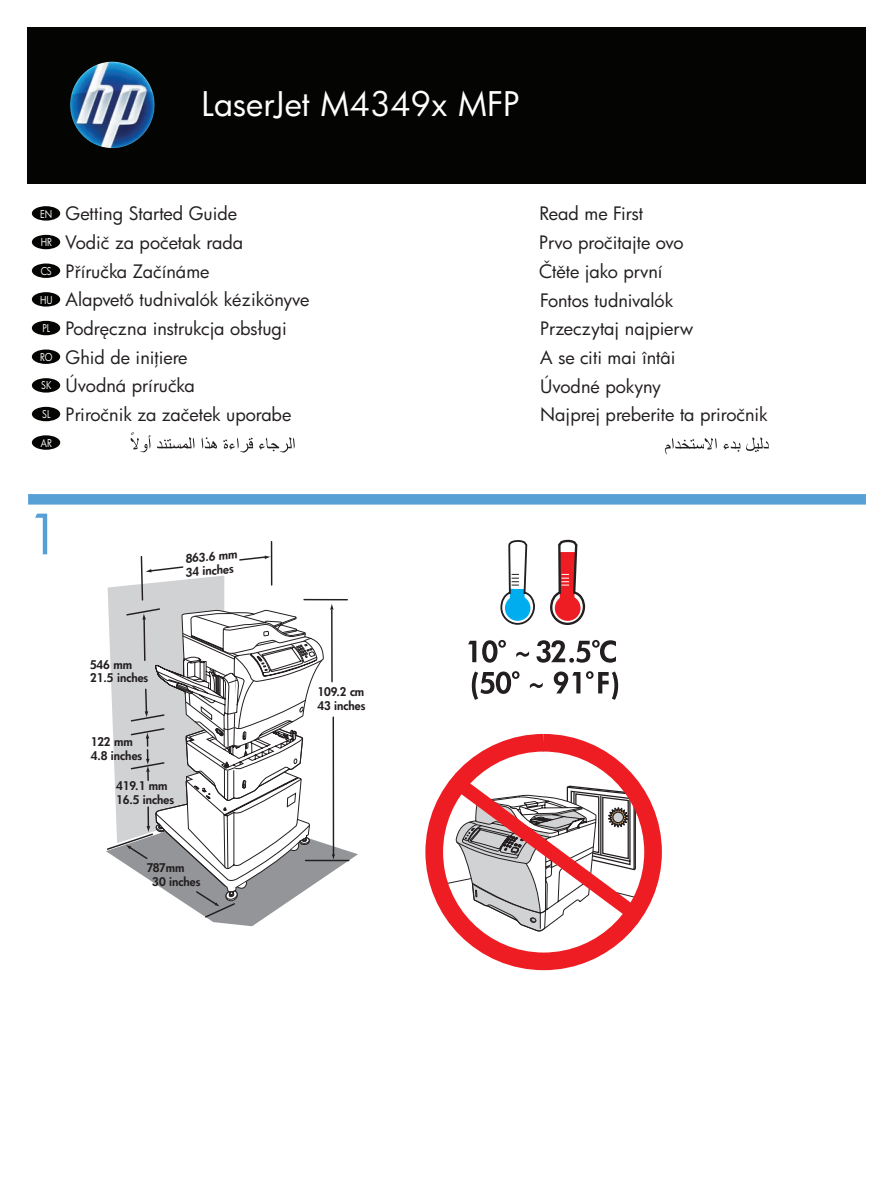
<style>
.page{position:relative;width:893px;height:1188px;background:#fff}
.page>*{position:absolute;margin:0;border:0;box-sizing:border-box;transform-origin:0 0}
.Step_Numbers{font:54px "Futura";color:#56a0d5}
.t1{font:33px "Futura";color:#fff}
.Title2{font:18px "Futura CE";color:#231f20}
.Title2-2{font:18px "Futura";color:#231f20}
.t2{font:800 11.7px/13.8px "Futura";color:#231f20}
.t3{font:800 11.55px/13.8px "Futura";color:#231f20}
.Text_White{font:10.5px "Futura";color:#fff;scale:.85 1}
</style>
<div class="page">
<div style="left:28px;top:494px;width:837px;height:11px;background:#56a0d5"></div>
<div style="left:27px;top:27px;width:837px;height:157px;background:#040503"></div>
<img style="left:70px;top:62px;width:84px;height:86px;border-radius:50%">
<svg style="left:106px;top:541px;width:252px;height:386px"></svg>
<svg style="left:550px;top:540px;width:36px;height:85px"></svg>
<svg style="left:500px;top:540px;width:35px;height:85px"></svg>
<svg style="left:468px;top:641px;width:8px;height:21px"></svg>
<svg style="left:482px;top:640px;width:23px;height:23px"></svg>
<svg style="left:516px;top:651px;width:13px;height:6px"></svg>
<svg style="left:536px;top:640px;width:79px;height:23px"></svg>
<svg style="left:471px;top:671px;width:48px;height:29px"></svg>
<svg style="left:529px;top:683px;width:13px;height:5px"></svg>
<svg style="left:553px;top:671px;width:65px;height:29px"></svg>
<div style="left:425px;top:734px;width:236px;height:236px;border:18px solid #ee1d23;border-radius:50%"></div>
<svg style="left:439px;top:767px;width:203px;height:165px"></svg>
<div style="left:32px;top:206px;width:28px;height:15px;background:#040503;border-radius:50%"></div>
<div style="left:32px;top:235px;width:28px;height:14px;background:#040503;border-radius:50%"></div>
<div style="left:32px;top:264px;width:28px;height:14px;background:#040503;border-radius:50%"></div>
<div style="left:32px;top:292px;width:28px;height:15px;background:#040503;border-radius:50%"></div>
<div style="left:32px;top:321px;width:28px;height:14px;background:#040503;border-radius:50%"></div>
<div style="left:32px;top:350px;width:28px;height:14px;background:#040503;border-radius:50%"></div>
<div style="left:32px;top:378px;width:28px;height:15px;background:#040503;border-radius:50%"></div>
<div style="left:32px;top:407px;width:28px;height:14px;background:#040503;border-radius:50%"></div>
<div style="left:32px;top:435px;width:28px;height:15px;background:#040503;border-radius:50%"></div>
<svg style="left:664px;top:437px;width:104px;height:18px"></svg>
<svg style="left:130px;top:432px;width:164px;height:21px"></svg>
<p class="t1" style="left:201px;top:81px;width:319px">LaserJet M4349x MFP</p>
<p class="Text_White" style="left:40px;top:207px;width:16px">EN</p>
<p class="Title2-2" style="left:66px;top:202px;width:173px">Getting Started Guide</p>
<p class="Title2-2" style="left:539px;top:202px;width:105px">Read me First</p>
<p class="Text_White" style="left:41px;top:235px;width:15px">HR</p>
<p class="Title2" style="left:66px;top:230px;width:179px">Vodič za početak rada</p>
<p class="Title2" style="left:539px;top:230px;width:146px">Prvo pročitajte ovo</p>
<p class="Text_White" style="left:41px;top:264px;width:15px">CS</p>
<p class="Title2" style="left:66px;top:259px;width:145px">Příručka Začínáme</p>
<p class="Title2" style="left:539px;top:259px;width:125px">Čtěte jako první</p>
<p class="Text_White" style="left:40px;top:293px;width:16px">HU</p>
<p class="Title2" style="left:66px;top:288px;width:245px">Alapvető tudnivalók kézikönyve</p>
<p class="Title2" style="left:540px;top:288px;width:134px">Fontos tudnivalók</p>
<p class="Text_White" style="left:42px;top:321px;width:11px">PL</p>
<p class="Title2" style="left:66px;top:316px;width:222px">Podręczna instrukcja obsługi</p>
<p class="Title2" style="left:540px;top:317px;width:155px">Przeczytaj najpierw</p>
<p class="Title2" style="left:66px;top:345px;width:123px">Ghid de iniţiere</p>
<p class="Title2" style="left:540px;top:345px;width:137px">A se citi mai întâi</p>
<p class="Text_White" style="left:40px;top:350px;width:16px">RO</p>
<p class="Text_White" style="left:41px;top:379px;width:14px">SK</p>
<p class="Title2" style="left:66px;top:374px;width:131px">Úvodná príručka</p>
<p class="Title2" style="left:540px;top:374px;width:122px">Úvodné pokyny</p>
<p class="Text_White" style="left:42px;top:407px;width:11px">SL</p>
<p class="Title2" style="left:66px;top:402px;width:227px">Priročnik za začetek uporabe</p>
<p class="Title2" style="left:540px;top:402px;width:229px">Najprej preberite ta priročnik</p>
<p class="Text_White" style="left:41px;top:436px;width:15px">AR</p>
<p class="Step_Numbers" style="left:27px;top:498px;width:35px">1</p>
<p class="t3" style="left:183px;top:552px;width:55px;rotate:-5deg">863.6 mm<br>34 inches</p>
<p class="t2" style="left:90px;top:657px;width:60px">546 mm<br>21.5 inches</p>
<p class="t2" style="left:91px;top:735px;width:53px">122 mm<br>4.8 inches</p>
<p class="t2" style="left:116px;top:779px;width:60px">419.1 mm<br>16.5 inches</p>
<p class="t2" style="left:152px;top:861px;width:50px;text-indent:-5px">787mm<br>30 inches</p>
<p class="t2" style="left:317px;top:685px;width:50px">109.2 cm<br>43 inches</p>
</div>
